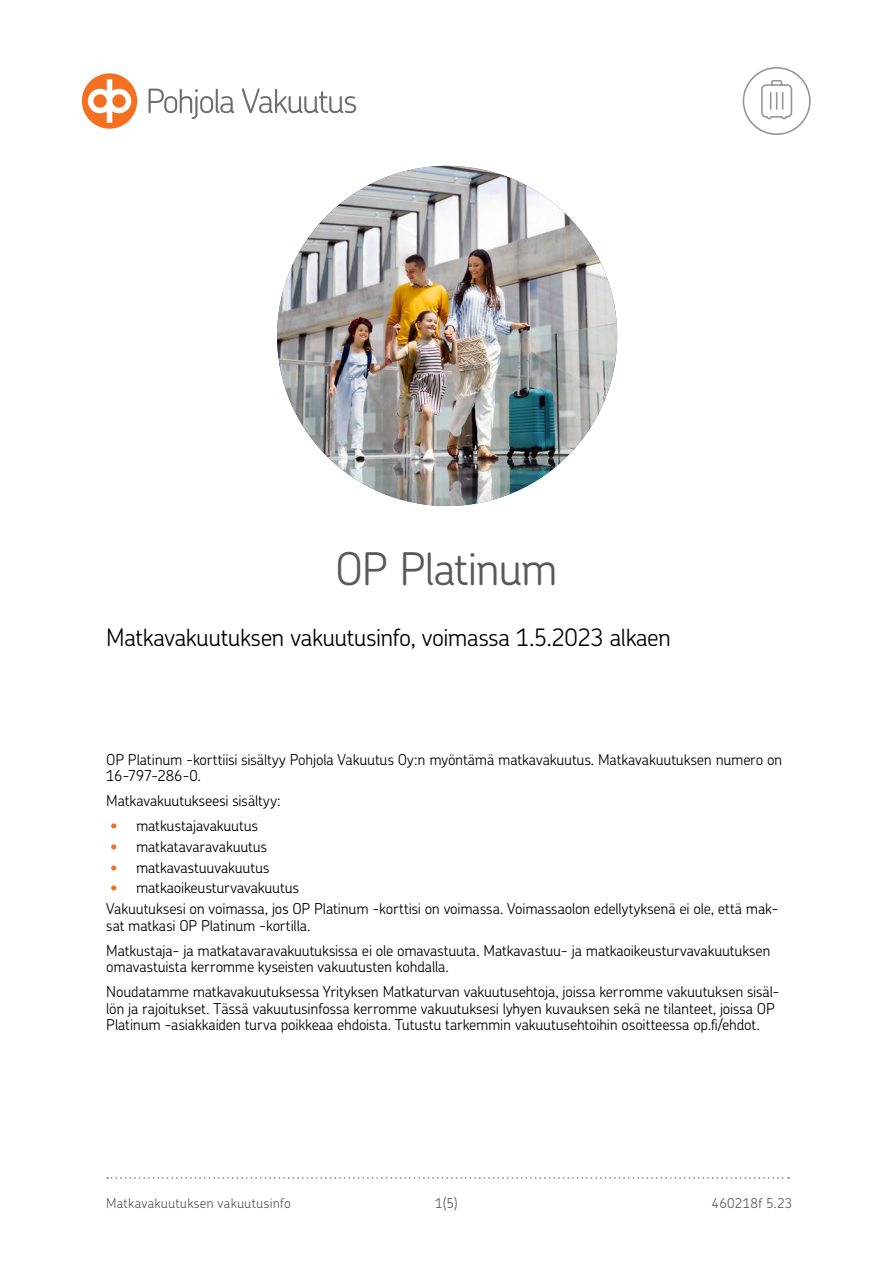
<style>
.page{position:relative;width:893px;height:1263px;background:#fff}
.page>*{position:absolute;margin:0;border:0;box-sizing:border-box;transform-origin:0 0}
.H1_otsikko_30_pt{font:300 45px "OP Chevin Pro";letter-spacing:-.03em;color:#58595b}
.otsikko_16_pt{font:300 24px "OP Chevin Pro";letter-spacing:-.02em;color:#000}
.ehto_leipis{font:300 15px/16.5px "OP Chevin Pro";letter-spacing:-.01em;color:#000}
.leipäteksti_palloill{font:300 15px "OP Chevin Pro";letter-spacing:-.01em;color:#000}
.t1{font:300 13.5px "OP Chevin Pro";letter-spacing:.015em;color:#58595b}
.s1{color:#f36f21}
</style>
<div class="page">
<svg style="left:107px;top:1177px;width:682px;height:2px"></svg>
<div style="left:82px;top:73px;width:55px;height:56px;background:#f36f21;border-radius:50%"></div>
<svg style="left:88px;top:79px;width:43px;height:44px"></svg>
<svg style="left:148px;top:89px;width:86px;height:30px"></svg>
<svg style="left:242px;top:88px;width:114px;height:25px"></svg>
<img style="left:277px;top:166px;width:340px;height:340px;border-radius:170px">
<svg style="left:761px;top:80px;width:32px;height:40px"></svg>
<div style="left:743px;top:67px;width:68px;height:68px;border:2px solid #969696;border-radius:50%"></div>
<h1 class="H1_otsikko_30_pt" style="left:335px;top:538px;width:224px">OP Platinum</h1>
<h3 class="otsikko_16_pt" style="left:106px;top:621px;width:566px">Matkavakuutuksen vakuutusinfo, voimassa 1.5.2023 alkaen</h3>
<p class="ehto_leipis" style="left:106px;top:750px;width:677px">OP Platinum -korttiisi sisältyy Pohjola Vakuutus Oy:n myöntämä matkavakuutus. Matkavakuutuksen numero on<br>16-797-286-0.</p>
<p class="ehto_leipis" style="left:106px;top:792px;width:176px">Matkavakuutukseesi sisältyy:</p>
<p class="leipäteksti_palloill" style="left:111px;top:815px;width:149px"><span class="s1">•</span> matkustajavakuutus</p>
<p class="leipäteksti_palloill" style="left:111px;top:836px;width:158px"><span class="s1">•</span> matkatavaravakuutus</p>
<p class="leipäteksti_palloill" style="left:111px;top:857px;width:160px"><span class="s1">•</span> matkavastuuvakuutus</p>
<p class="leipäteksti_palloill" style="left:111px;top:878px;width:190px"><span class="s1">•</span> matkaoikeusturvavakuutus</p>
<p class="ehto_leipis" style="left:106px;top:900px;width:674px">Vakuutuksesi on voimassa, jos OP Platinum -korttisi on voimassa. Voimassaolon edellytyksenä ei ole, että mak&shy;sat matkasi OP Platinum -kortilla.</p>
<p class="ehto_leipis" style="left:106px;top:941px;width:666px">Matkustaja- ja matkatavaravakuutuksissa ei ole omavastuuta. Matkavastuu- ja matkaoikeusturvavakuutuksen omavastuista kerromme kyseisten vakuutusten kohdalla.</p>
<p class="ehto_leipis" style="left:106px;top:983px;width:675px">Noudatamme matkavakuutuksessa Yrityksen Matkaturvan vakuutusehtoja, joissa kerromme vakuutuksen sisäl&shy;lön ja rajoitukset. Tässä vakuutusinfossa kerromme vakuutuksesi lyhyen kuvauksen sekä ne tilanteet, joissa OP<br>Platinum -asiakkaiden turva poikkeaa ehdoista. Tutustu tarkemmin vakuutusehtoihin osoitteessa op.fi/ehdot.</p>
<p class="t1" style="left:106px;top:1194px;width:186px">Matkavakuutuksen vakuutusinfo</p>
<p class="t1" style="left:435px;top:1194px;width:24px">1(5)</p>
<p class="t1" style="left:711px;top:1194px;width:82px">460218f 5.23</p>
</div>
